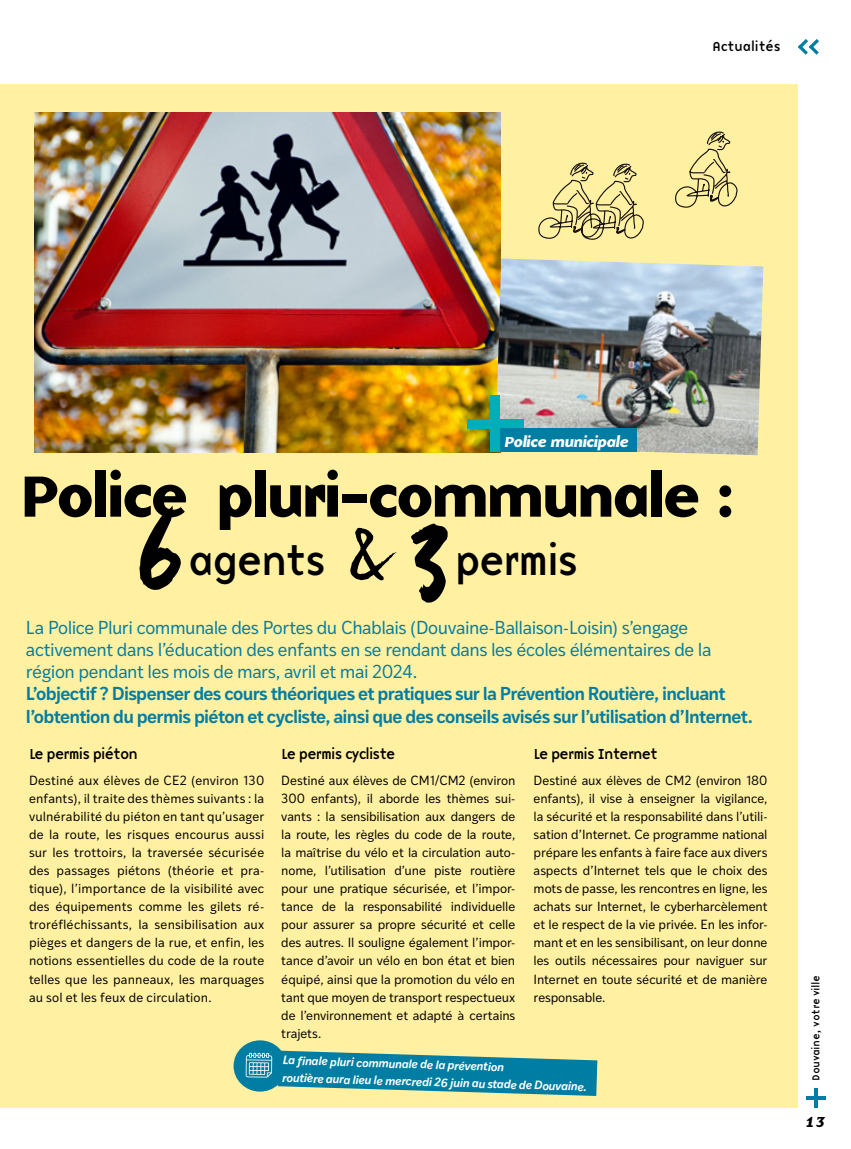
<style>
.page{position:relative;width:851px;height:1149px;background:#fff}
.page>*{position:absolute;margin:0;border:0;box-sizing:border-box;transform-origin:0 0}
.t1{font:700 60px "Base 9 Sans OT";letter-spacing:-.08em;color:#000}
.t2{font:42px "Base 9 Sans OT";letter-spacing:-.09em;color:#000}
.t3{font:18px/22.2px "Ivy Style Sans";letter-spacing:-.025em;color:#007da2}
.t4{font:600 18px/22.2px "Ivy Style Sans";letter-spacing:-.04em;color:#007da2}
.t5{font:15px "Base 9 Sans OT";letter-spacing:-.1em;color:#000}
.t6{font:italic 700 15px "Base 9 Sans OT";letter-spacing:-.07em;color:#fff}
.t7{font:italic 700 15px "Base 9 Sans OT";color:#000}
.t8{font:13.5px "Base 9 Sans OT";letter-spacing:-.05em;color:#000}
.t9{font:12.75px/18px "Ivy Style Sans";letter-spacing:-.01em;color:#000;text-align:justify}
.t10{font:italic 600 11.7px/17.2px "Ivy Style Sans";color:#fff}
.t11{font:10.5px "Base 9 Sans OT";letter-spacing:-.05em;color:#000}
</style>
<div class="page">
<hr style="left:814px;top:1087px;width:3px;height:20px;background:#007da2">
<hr style="left:806px;top:1095px;width:19px;height:3px;background:#007da2">
<svg style="left:798px;top:39px;width:20px;height:16px"></svg>
<div style="left:0;top:84px;width:797px;height:1023px;background:#fff0a2"></div>
<img style="left:34px;top:112px;width:466px;height:340px">
<img style="left:495px;top:258px;width:268px;height:197px">
<div style="left:233px;top:1039px;width:53px;height:52px;background:#007da2;border-radius:50%"></div>
<svg style="left:246px;top:1052px;width:26px;height:25px"></svg>
<svg style="left:278px;top:1050px;width:319px;height:45px"></svg>
<div style="left:490px;top:395px;width:10px;height:57px;background:#00adba"></div>
<div style="left:467px;top:419px;width:56px;height:9px;background:#00adba"></div>
<div style="left:500px;top:428px;width:136px;height:24px;background:#007da2"></div>
<svg style="left:528px;top:131px;width:221px;height:129px"></svg>
<p class="t8" style="left:712px;top:37px;width:70px">Actualités</p>
<p class="t6" style="left:504px;top:431px;width:126px">Police municipale</p>
<h1 class="t1" style="left:20px;top:454px;width:720px">Police pluri-communale :</h1>
<h2 class="t2" style="left:187px;top:531px;width:141px">agents</h2>
<h2 class="t2" style="left:453px;top:531px;width:127px">permis</h2>
<h3 class="t3" style="left:26px;top:615px;width:687px">La Police Pluri communale des Portes du Chablais (Douvaine-Ballaison-Loisin) s’engage activement dans l’éducation des enfants en se rendant dans les écoles élémentaires de la région pendant les mois de mars, avril et mai 2024.</h3>
<h3 class="t4" style="left:26px;top:681px;width:728px">L’objectif ? Dispenser des cours théoriques et pratiques sur la Prévention Routière, incluant l’obtention du permis piéton et cycliste, ainsi que des conseils avisés sur l’utilisation d’Internet.</h3>
<p class="t5" style="left:29px;top:743px;width:111px">Le permis piéton</p>
<p class="t9" style="left:29px;top:770px;width:237px">Destiné aux élèves de CE2 (environ 130 enfants), il traite des thèmes suivants : la vulnérabilité du piéton en tant qu’usager de la route, les risques encourus aussi sur les trottoirs, la traversée sécurisée des passages piétons (théorie et pra&shy;tique), l’importance de la visibilité avec des équipements comme les gilets ré&shy;troréfléchissants, la sensibilisation aux pièges et dangers de la rue, et enfin, les notions essentielles du code de la route telles que les panneaux, les marquages au sol et les feux de circulation.</p>
<p class="t5" style="left:281px;top:743px;width:116px">Le permis cycliste</p>
<p class="t9" style="left:281px;top:770px;width:235px">Destiné aux élèves de CM1/CM2 (environ 300 enfants), il aborde les thèmes sui&shy;vants : la sensibilisation aux dangers de la route, les règles du code de la route, la maîtrise du vélo et la circulation auto&shy;nome, l’utilisation d’une piste routière pour une pratique sécurisée, et l’impor&shy;tance de la responsabilité individuelle pour assurer sa propre sécurité et celle des autres. Il souligne également l’impor&shy;tance d’avoir un vélo en bon état et bien équipé, ainsi que la promotion du vélo en tant que moyen de transport respectueux de l’environnement et adapté à certains trajets.</p>
<p class="t5" style="left:533px;top:743px;width:126px">Le permis Internet</p>
<p class="t9" style="left:533px;top:770px;width:235px">Destiné aux élèves de CM2 (environ 180 enfants), il vise à enseigner la vigilance, la sécurité et la responsabilité dans l’utili&shy;sation d’Internet. Ce programme national prépare les enfants à faire face aux divers aspects d’Internet tels que le choix des mots de passe, les rencontres en ligne, les achats sur Internet, le cyberharcèlement et le respect de la vie privée. En les infor&shy;mant et en les sensibilisant, on leur donne les outils nécessaires pour naviguer sur Internet en toute sécurité et de manière responsable.</p>
<p class="t10" style="left:283px;top:1049px;width:306px;rotate:2deg">La fi nale pluri communale de la prévention<br>routière aura lieu le mercredi 26 juin au stade de Douvaine.</p>
<p class="t11" style="left:808px;top:1080px;width:108px;rotate:-90deg">Douvaine, votre ville</p>
<p class="t7" style="left:805px;top:1111px;width:22px">13</p>
</div>
